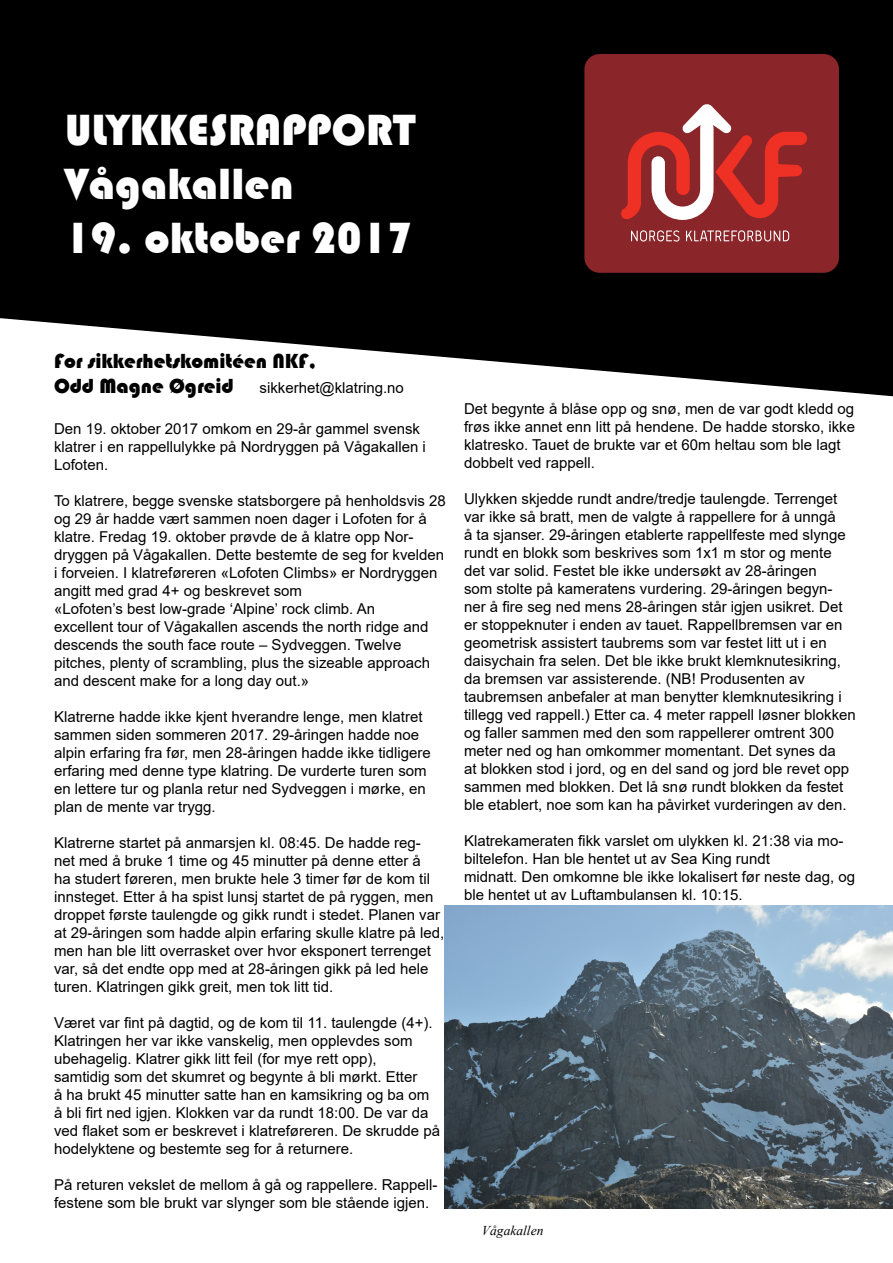
<style>
.page{position:relative;width:893px;height:1263px;background:#fff}
.page>*{position:absolute;margin:0;border:0;box-sizing:border-box;transform-origin:0 0}
.t1{font:45px/54px "Bauhaus 93";color:#fff}
.t2{font:21px "Bauhaus 93";color:#000}
.t3{font:15px/18px "Arial";color:#000}
.t4{font:italic 13.5px "Times New Roman";color:#000}
.s1{font-family:"Bauhaus 93";font-size:21px}
</style>
<div class="page">
<svg style="left:0;top:0;width:893px;height:397px;background:#1e1e1e"></svg>
<div style="left:584px;top:54px;width:255px;height:219px;background:#8a2529;border-radius:15px"></div>
<svg style="left:621px;top:104px;width:186px;height:116px"></svg>
<svg style="left:631px;top:230px;width:49px;height:12px"></svg>
<svg style="left:686px;top:230px;width:103px;height:12px"></svg>
<img style="left:445px;top:906px;width:448px;height:303px">
<h1 class="t1" style="left:65px;top:103px;width:352px">ULYKKESRAPPORT<br>Vågakallen</h1>
<h1 class="t1" style="left:65px;top:211px;width:349px">19. oktober 2017</h1>
<h2 class="t2" style="left:54px;top:349px;width:264px">For sikkerhetskomitéen NKF,</h2>
<p class="t3" style="left:54px;top:378px;width:351px"><span class="s1">Odd Magne Øgreid</span> sikkerhet@klatring.no</p>
<p class="t3" style="left:54px;top:419px;width:373px">Den 19. oktober 2017 omkom en 29-år gammel svensk klatrer i en rappellulykke på Nordryggen på Vågakallen i<br>Lofoten.</p>
<p class="t3" style="left:54px;top:491px;width:393px">To klatrere, begge svenske statsborgere på henholdsvis 28 og 29 år hadde vært sammen noen dager i Lofoten for å klatre. Fredag 19. oktober prøvde de å klatre opp Nor&shy;dryggen på Vågakallen. Dette bestemte de seg for kvelden i forveien. I klatreføreren «Lofoten Climbs» er Nordryggen angitt med grad 4+ og beskrevet som<br>«Lofoten’s best low-grade ‘Alpine’ rock climb. An<br>excellent tour of Vågakallen ascends the north ridge and descends the south face route – Sydveggen. Twelve pitches, plenty of scrambling, plus the sizeable approach and descent make for a long day out.»</p>
<p class="t3" style="left:54px;top:707px;width:378px">Klatrerne hadde ikke kjent hverandre lenge, men klatret sammen siden sommeren 2017. 29-åringen hadde noe alpin erfaring fra før, men 28-åringen hadde ikke tidligere erfaring med denne type klatring. De vurderte turen som en lettere tur og planla retur ned Sydveggen i mørke, en plan de mente var trygg.</p>
<p class="t3" style="left:54px;top:833px;width:392px">Klatrerne startet på anmarsjen kl. 08:45. De hadde reg&shy;net med å bruke 1 time og 45 minutter på denne etter å<br>ha studert føreren, men brukte hele 3 timer før de kom til innsteget. Etter å ha spist lunsj startet de på ryggen, men droppet første taulengde og gikk rundt i stedet. Planen var at 29-åringen som hadde alpin erfaring skulle klatre på led, men han ble litt overrasket over hvor eksponert terrenget var, så det endte opp med at 28-åringen gikk på led hele turen. Klatringen gikk greit, men tok litt tid.</p>
<p class="t3" style="left:54px;top:1013px;width:387px">Været var fint på dagtid, og de kom til 11. taulengde (4+).<br>Klatringen her var ikke vanskelig, men opplevdes som ubehagelig. Klatrer gikk litt feil (for mye rett opp),<br>samtidig som det skumret og begynte å bli mørkt. Etter<br>å ha brukt 45 minutter satte han en kamsikring og ba om å bli firt ned igjen. Klokken var da rundt 18:00. De var da ved flaket som er beskrevet i klatreføreren. De skrudde på hodelyktene og bestemte seg for å returnere.</p>
<p class="t3" style="left:54px;top:1175px;width:385px">På returen vekslet de mellom å gå og rappellere. Rappell&shy;festene som ble brukt var slynger som ble stående igjen.</p>
<p class="t3" style="left:464px;top:399px;width:393px">Det begynte å blåse opp og snø, men de var godt kledd og frøs ikke annet enn litt på hendene. De hadde storsko, ikke klatresko. Tauet de brukte var et 60m heltau som ble lagt dobbelt ved rappell.</p>
<p class="t3" style="left:464px;top:489px;width:393px">Ulykken skjedde rundt andre/tredje taulengde. Terrenget var ikke så bratt, men de valgte å rappellere for å unngå<br>å ta sjanser. 29-åringen etablerte rappellfeste med slynge rundt en blokk som beskrives som 1x1 m stor og mente det var solid. Festet ble ikke undersøkt av 28-åringen<br>som stolte på kameratens vurdering. 29-åringen begyn&shy;ner å fire seg ned mens 28-åringen står igjen usikret. Det er stoppeknuter i enden av tauet. Rappellbremsen var en geometrisk assistert taubrems som var festet litt ut i en daisychain fra selen. Det ble ikke brukt klemknutesikring, da bremsen var assisterende. (NB! Produsenten av taubremsen anbefaler at man benytter klemknutesikring i tillegg ved rappell.) Etter ca. 4 meter rappell løsner blokken og faller sammen med den som rappellerer omtrent 300 meter ned og han omkommer momentant. Det synes da<br>at blokken stod i jord, og en del sand og jord ble revet opp sammen med blokken. Det lå snø rundt blokken da festet ble etablert, noe som kan ha påvirket vurderingen av den.</p>
<p class="t3" style="left:464px;top:831px;width:392px">Klatrekameraten fikk varslet om ulykken kl. 21:38 via mo&shy;biltelefon. Han ble hentet ut av Sea King rundt<br>midnatt. Den omkomne ble ikke lokalisert før neste dag, og ble hentet ut av Luftambulansen kl. 10:15.</p>
<p class="t4" style="left:482px;top:1221px;width:63px">Vågakallen</p>
</div>
